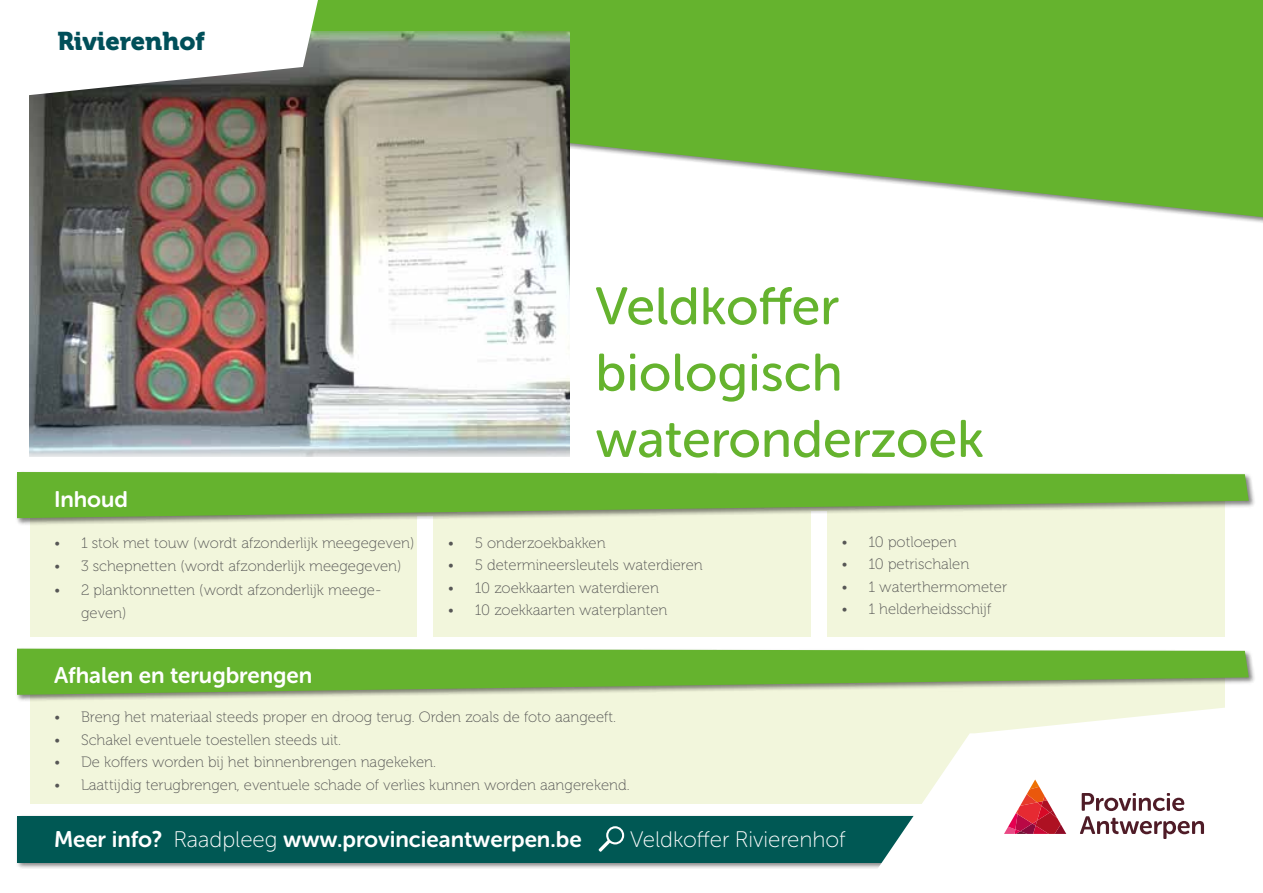
<style>
.page{position:relative;width:1263px;height:893px;background:#fff}
.page>*{position:absolute;margin:0;border:0;box-sizing:border-box;transform-origin:0 0}
.t1{font:52.5px/66.3px "Museo Sans Rounded 500";color:#65b32e}
.t2{font:25.5px "Museo 900";color:#004f59}
.t3{font:22.5px "Museo Sans Rounded 700";color:#fff}
.t4{font:22.5px "Museo Sans Rounded 100";color:#fff}
.t5{font:15px/23.5px "Museo 100";color:#575756}
.s1{font-family:"Museo Sans Rounded 100"}
</style>
<div class="page">
<svg style="left:29px;top:0;width:1234px;height:217px;background:#7cbd4e"></svg>
<div style="left:30px;top:499px;width:1195px;height:138px;background:#f2f6dc"></div>
<div style="left:30px;top:666px;width:1195px;height:138px;background:#f2f6dc"></div>
<div style="left:417px;top:516px;width:16px;height:126px;background:#fff"></div>
<div style="left:811px;top:511px;width:15px;height:126px;background:#fff"></div>
<img style="left:30px;top:32px;width:540px;height:425px">
<div style="left:15px;top:470px;width:1241px;height:56px;background:#000;opacity:.5"></div>
<svg style="left:17px;top:472px;width:1232px;height:46px;background:#7ab84b"></svg>
<div style="left:15px;top:647px;width:1241px;height:56px;background:#000;opacity:.5"></div>
<svg style="left:17px;top:649px;width:1232px;height:46px;background:#7bb94c"></svg>
<div style="left:15px;top:814px;width:1241px;height:56px;background:#000;opacity:.5"></div>
<div style="left:17px;top:816px;width:1232px;height:46px;background:#005854"></div>
<svg style="left:29px;top:0;width:289px;height:98px"></svg>
<svg style="left:861px;top:708px;width:395px;height:162px;fill:#fff"></svg>
<svg style="left:1080px;top:793px;width:124px;height:46px"></svg>
<svg style="left:1004px;top:779px;width:62px;height:55px;background:#e59399"></svg>
<svg style="left:598px;top:826px;width:26px;height:26px"></svg>
<h2 class="t2" style="left:57px;top:26px;width:149px">Rivierenhof</h2>
<h3 class="t3" style="left:54px;top:487px;width:76px">Inhoud</h3>
<p class="t5" style="left:54px;top:531px;width:362px">• 1 stok met touw (wordt afzonderlijk meegegeven)</p>
<p class="t5" style="left:54px;top:554px;width:349px">• 3 schepnetten (wordt afzonderlijk meegegeven)</p>
<p class="t5" style="left:81px;top:578px;width:302px;text-indent:-27px">• 2 planktonnetten (wordt afzonderlijk meege&shy;geven)</p>
<h1 class="t1" style="left:595px;top:273px;width:390px">Veldkoffer biologisch wateronderzoek</h1>
<p class="t5" style="left:448px;top:531px;width:159px">• 5 onderzoekbakken</p>
<p class="t5" style="left:448px;top:553px;width:257px">• 5 determineersleutels waterdieren</p>
<p class="t5" style="left:448px;top:576px;width:213px">• 10 zoekkaarten waterdieren</p>
<p class="t5" style="left:448px;top:598px;width:221px">• 10 zoekkaarten waterplanten</p>
<p class="t5" style="left:841px;top:530px;width:117px">• 10 potloepen</p>
<p class="t5" style="left:841px;top:552px;width:129px">• 10 petrischalen</p>
<p class="t5" style="left:841px;top:575px;width:167px">• 1 waterthermometer</p>
<p class="t5" style="left:841px;top:597px;width:151px">• 1 helderheidsschijf</p>
<h3 class="t3" style="left:54px;top:662px;width:260px">Afhalen en terugbrengen</h3>
<p class="t5" style="left:54px;top:706px;width:564px">• Breng het materiaal steeds proper en droog terug. Orden zoals de foto aangeeft.</p>
<p class="t5" style="left:54px;top:728px;width:289px">• Schakel eventuele toestellen steeds uit.</p>
<p class="t5" style="left:54px;top:751px;width:383px">• De koffers worden bij het binnenbrengen nagekeken.</p>
<p class="t5" style="left:54px;top:773px;width:577px">• Laattijdig terugbrengen, eventuele schade of verlies kunnen worden aangerekend.</p>
<h3 class="t3" style="left:54px;top:827px;width:529px">Meer info? <span class="s1">Raadpleeg</span> www.provincieantwerpen.be</h3>
<h3 class="t4" style="left:630px;top:827px;width:217px">Veldkoffer Rivierenhof</h3>
</div>
